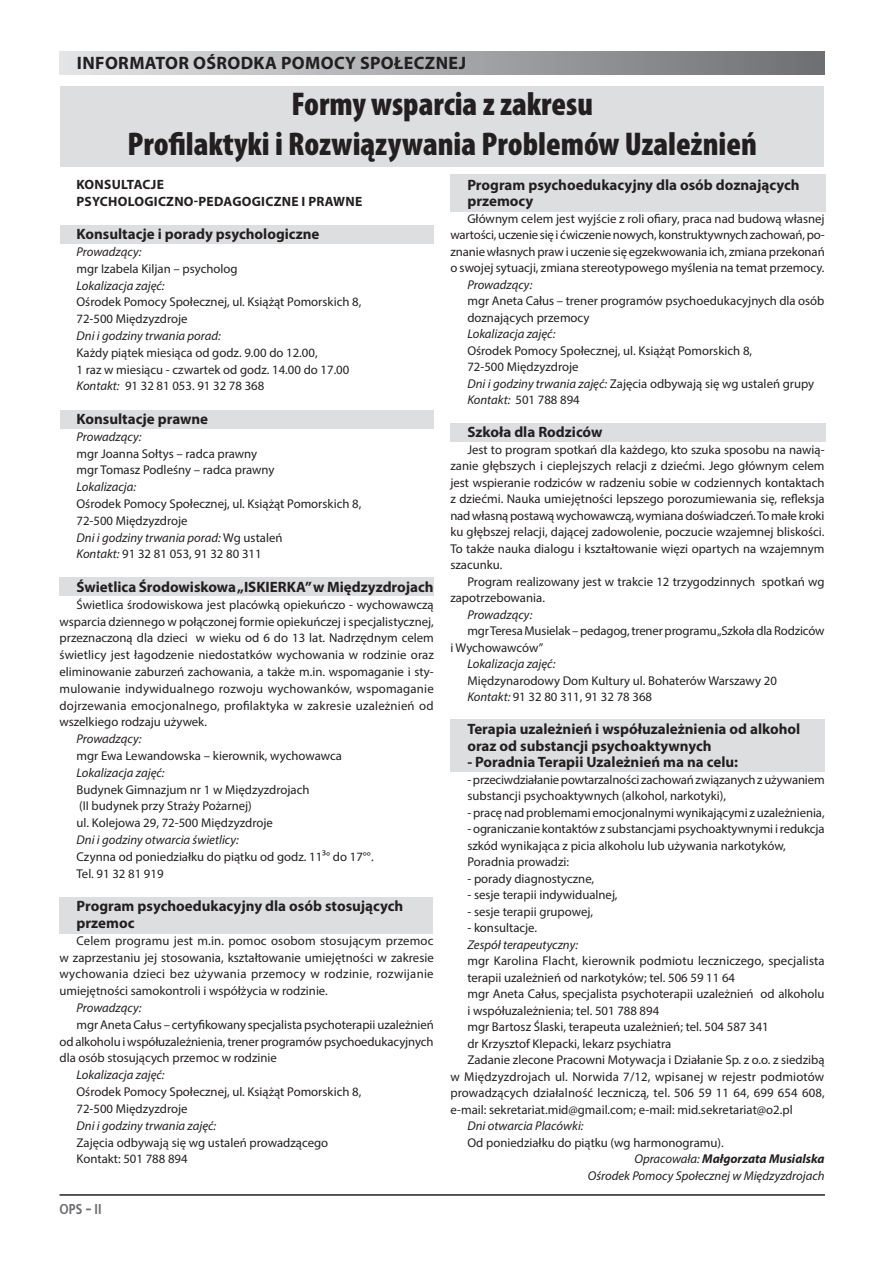
<style>
.page{position:relative;width:893px;height:1263px;background:#fff}
.page>*{position:absolute;margin:0;border:0;box-sizing:border-box;transform-origin:0 0}
.t1{font:900 condensed 33px/39.6px "Myriad Pro";color:#231f20;text-align:center}
.t2{font:700 18px "Myriad Pro";letter-spacing:.02em;color:#231f20}
.t3{font:700 15px/16.5px "Myriad Pro";color:#231f20}
.t4{font:700 14.25px "EFN Bureau";color:#6c6d70}
.t5{font:700 13.5px/16.8px "Myriad Pro";letter-spacing:.02em;color:#231f20}
.t6{font:12.75px/16.8px "Myriad Pro";color:#231f20}
.t7{font:italic 12.75px "Myriad Pro";color:#231f20}
.t8{font:italic 700 12.75px "Myriad Pro";color:#231f20}
.s1{font-style:italic}
.s2{font-weight:400}
</style>
<div class="page">
<hr style="left:60px;top:1194px;width:765px;height:2px;background:#231f20">
<div style="left:450px;top:720px;width:375px;height:52px;background:#dddee0"></div>
<div style="left:450px;top:423px;width:376px;height:18px;background:#dddee0"></div>
<div style="left:450px;top:175px;width:376px;height:37px;background:#dddee0"></div>
<div style="left:59px;top:897px;width:373px;height:36px;background:#dddee0"></div>
<div style="left:59px;top:577px;width:375px;height:18px;background:#dddee0"></div>
<div style="left:60px;top:410px;width:373px;height:18px;background:#dddee0"></div>
<div style="left:60px;top:225px;width:373px;height:18px;background:#dddee0"></div>
<div style="left:60px;top:86px;width:764px;height:81px;background:#dddee0"></div>
<div style="left:60px;top:51px;width:765px;height:23px;background:linear-gradient(to right,#e3e4e6,#6c6e71)"></div>
<h2 class="t2" style="left:77px;top:52px;width:391px">INFORMATOR OŚRODKA POMOCY SPOŁECZNEJ</h2>
<h1 class="t1" style="left:127px;top:85px;width:631px">Formy wsparcia z zakresu<br>Profilaktyki i Rozwiązywania Problemów Uzależnień</h1>
<p class="t5" style="left:77px;top:175px;width:287px">KONSULTACJE<br>PSYCHOLOGICZNO-PEDAGOGICZNE I PRAWNE</p>
<p class="t3" style="left:77px;top:225px;width:244px">Konsultacje i porady psychologiczne</p>
<p class="t7" style="left:77px;top:244px;width:66px">Prowadzący:</p>
<p class="t6" style="left:77px;top:260px;width:163px">mgr Izabela Kiljan – psycholog</p>
<p class="t7" style="left:77px;top:277px;width:90px">Lokalizacja zajęć:</p>
<p class="t6" style="left:77px;top:293px;width:286px">Ośrodek Pomocy Społecznej, ul. Książąt Pomorskich 8,<br>72-500 Międzyzdroje</p>
<p class="t7" style="left:77px;top:328px;width:146px">Dni i godziny trwania porad:</p>
<p class="t6" style="left:77px;top:344px;width:274px">Każdy piątek miesiąca od godz. 9.00 do 12.00,<br>1 raz w miesiącu - czwartek od godz. 14.00 do 17.00<br><span class="s1">Kontakt:</span> 91 32 81 053. 91 32 78 368</p>
<p class="t3" style="left:77px;top:410px;width:133px">Konsultacje prawne</p>
<p class="t7" style="left:77px;top:429px;width:66px">Prowadzący:</p>
<p class="t6" style="left:77px;top:445px;width:199px">mgr Joanna Sołtys – radca prawny mgr Tomasz Podleśny – radca prawny</p>
<p class="t7" style="left:77px;top:479px;width:61px">Lokalizacja:</p>
<p class="t6" style="left:77px;top:495px;width:286px">Ośrodek Pomocy Społecznej, ul. Książąt Pomorskich 8, 72-500 Międzyzdroje<br><span class="s1">Dni i godziny trwania porad:</span> Wg ustaleń<br><span class="s1">Kontakt:</span> 91 32 81 053, 91 32 80 311</p>
<p class="t3" style="left:77px;top:578px;width:359px">Świetlica Środowiskowa „ISKIERKA” w Międzyzdrojach</p>
<p class="t6" style="left:60px;top:596px;width:376px;text-align:justify;text-indent:17px">Świetlica środowiskowa jest placówką opiekuńczo - wychowawczą wsparcia dziennego w połączonej formie opiekuńczej i specjalistycznej, przeznaczoną dla dzieci w wieku od 6 do 13 lat. Nadrzędnym celem świetlicy jest łagodzenie niedostatków wychowania w rodzinie oraz eliminowanie zaburzeń zachowania, a także m.in. wspomaganie i sty&shy;mulowanie indywidualnego rozwoju wychowanków, wspomaganie dojrzewania emocjonalnego, profilaktyka w zakresie uzależnień od wszelkiego rodzaju używek.</p>
<p class="t7" style="left:77px;top:731px;width:66px">Prowadzący:</p>
<p class="t6" style="left:77px;top:747px;width:267px">mgr Ewa Lewandowska – kierownik, wychowawca</p>
<p class="t7" style="left:77px;top:765px;width:90px">Lokalizacja zajęć:</p>
<p class="t6" style="left:77px;top:781px;width:234px">Budynek Gimnazjum nr 1 w Międzyzdrojach (II budynek przy Straży Pożarnej)<br>ul. Kolejowa 29, 72-500 Międzyzdroje</p>
<p class="t7" style="left:77px;top:832px;width:164px">Dni i godziny otwarcia świetlicy:</p>
<p class="t6" style="left:77px;top:848px;width:299px">Czynna od poniedziałku do piątku od godz. 11³° do 17°°.<br>Tel. 91 32 81 919</p>
<p class="t3" style="left:77px;top:897px;width:328px">Program psychoedukacyjny dla osób stosujących przemoc</p>
<p class="t6" style="left:60px;top:932px;width:376px;text-align:justify;text-indent:17px">Celem programu jest m.in. pomoc osobom stosującym przemoc w zaprzestaniu jej stosowania, kształtowanie umiejętności w zakresie wychowania dzieci bez używania przemocy w rodzinie, rozwijanie umiejętności samokontroli i współżycia w rodzinie.</p>
<p class="t7" style="left:77px;top:1000px;width:66px">Prowadzący:</p>
<p class="t6" style="left:60px;top:1016px;width:376px;text-align:justify;text-indent:17px">mgr Aneta Całus – certyfikowany specjalista psychoterapii uzależnień od alkoholu i współuzależnienia, trener programów psychoedukacyjnych dla osób stosujących przemoc w rodzinie</p>
<p class="t7" style="left:77px;top:1067px;width:90px">Lokalizacja zajęć:</p>
<p class="t6" style="left:77px;top:1083px;width:286px">Ośrodek Pomocy Społecznej, ul. Książąt Pomorskich 8,<br>72-500 Międzyzdroje</p>
<p class="t7" style="left:77px;top:1117px;width:141px">Dni i godziny trwania zajęć:</p>
<p class="t6" style="left:77px;top:1133px;width:253px">Zajęcia odbywają się wg ustaleń prowadzącego<br>Kontakt: 501 788 894</p>
<p class="t4" style="left:60px;top:1198px;width:44px">OPS - II</p>
<p class="t3" style="left:467px;top:176px;width:334px">Program psychoedukacyjny dla osób doznających przemocy</p>
<p class="t6" style="left:450px;top:210px;width:376px;text-align:justify;text-indent:17px">Głównym celem jest wyjście z roli ofiary, praca nad budową własnej wartości, uczenie się i ćwiczenie nowych, konstruktywnych zachowań, po&shy;znanie własnych praw i uczenie się egzekwowania ich, zmiana przekonań o swojej sytuacji, zmiana stereotypowego myślenia na temat przemocy.</p>
<p class="t7" style="left:467px;top:277px;width:66px">Prowadzący:</p>
<p class="t6" style="left:467px;top:293px;width:359px">mgr Aneta Całus – trener programów psychoedukacyjnych dla osób doznających przemocy</p>
<p class="t7" style="left:467px;top:326px;width:90px">Lokalizacja zajęć:</p>
<p class="t6" style="left:467px;top:342px;width:348px">Ośrodek Pomocy Społecznej, ul. Książąt Pomorskich 8,<br>72-500 Międzyzdroje<br><span class="s1">Dni i godziny trwania zajęć:</span> Zajęcia odbywają się wg ustaleń grupy <span class="s1">Kontakt:</span> 501 788 894</p>
<p class="t3" style="left:467px;top:424px;width:137px">Szkoła dla Rodziców</p>
<p class="t6" style="left:450px;top:441px;width:376px;text-align:justify;text-indent:17px">Jest to program spotkań dla każdego, kto szuka sposobu na nawią&shy;zanie głębszych i cieplejszych relacji z dziećmi. Jego głównym celem jest wspieranie rodziców w radzeniu sobie w codziennych kontaktach z dziećmi. Nauka umiejętności lepszego porozumiewania się, refleksja nad własną postawą wychowawczą, wymiana doświadczeń. To małe kroki ku głębszej relacji, dającej zadowolenie, poczucie wzajemnej bliskości.<br>To także nauka dialogu i kształtowanie więzi opartych na wzajemnym szacunku.</p>
<p class="t6" style="left:450px;top:573px;width:376px;text-indent:17px">Program realizowany jest w trakcie 12 trzygodzinnych spotkań wg zapotrzebowania.</p>
<p class="t7" style="left:467px;top:607px;width:66px">Prowadzący:</p>
<p class="t6" style="left:450px;top:623px;width:376px;text-indent:17px">mgr Teresa Musielak – pedagog, trener programu „Szkoła dla Rodziców i Wychowawców”</p>
<p class="t7" style="left:467px;top:656px;width:90px">Lokalizacja zajęć:</p>
<p class="t6" style="left:467px;top:672px;width:311px">Międzynarodowy Dom Kultury ul. Bohaterów Warszawy 20<br><span class="s1">Kontakt:</span> 91 32 80 311, 91 32 78 368</p>
<p class="t3" style="left:467px;top:721px;width:334px">Terapia uzależnień i współuzależnienia od alkohol oraz od substancji psychoaktywnych</p>
<p class="t3" style="left:467px;top:754px;width:272px">- Poradnia Terapii Uzależnień ma na celu:</p>
<p class="t6" style="left:467px;top:771px;width:359px">- przeciwdziałanie powtarzalności zachowań związanych z używaniem substancji psychoaktywnych (alkohol, narkotyki),</p>
<p class="t6" style="left:467px;top:804px;width:359px">- pracę nad problemami emocjonalnymi wynikającymi z uzależnienia,</p>
<p class="t6" style="left:467px;top:821px;width:359px">- ograniczanie kontaktów z substancjami psychoaktywnymi i redukcja szkód wynikająca z picia alkoholu lub używania narkotyków,<br>Poradnia prowadzi:</p>
<p class="t6" style="left:467px;top:870px;width:128px">- porady diagnostyczne,</p>
<p class="t6" style="left:467px;top:886px;width:152px">- sesje terapii indywidualnej,</p>
<p class="t6" style="left:467px;top:903px;width:127px">- sesje terapii grupowej,</p>
<p class="t6" style="left:467px;top:919px;width:71px">- konsultacje.</p>
<p class="t7" style="left:467px;top:937px;width:112px">Zespół terapeutyczny:</p>
<p class="t6" style="left:467px;top:952px;width:359px">mgr Karolina Flacht, kierownik podmiotu leczniczego, specjalista</p>
<p class="t6" style="left:467px;top:969px;width:269px">terapii uzależnień od narkotyków; tel. 506 59 11 64</p>
<p class="t6" style="left:467px;top:985px;width:359px">mgr Aneta Całus, specjalista psychoterapii uzależnień od alkoholu</p>
<p class="t6" style="left:467px;top:1002px;width:193px">i współuzależnienia; tel. 501 788 894</p>
<p class="t6" style="left:467px;top:1018px;width:303px">mgr Bartosz Ślaski, terapeuta uzależnień; tel. 504 587 341</p>
<p class="t6" style="left:467px;top:1035px;width:205px">dr Krzysztof Klepacki, lekarz psychiatra</p>
<p class="t6" style="left:467px;top:1051px;width:359px">Zadanie zlecone Pracowni Motywacja i Działanie Sp. z o.o. z siedzibą</p>
<p class="t6" style="left:450px;top:1068px;width:375px">w Międzyzdrojach ul. Norwida 7/12, wpisanej w rejestr podmiotów</p>
<p class="t6" style="left:450px;top:1084px;width:376px">prowadzących działalność leczniczą, tel. 506 59 11 64, 699 654 608,</p>
<p class="t6" style="left:450px;top:1101px;width:344px">e-mail: sekretariat.mid@gmail.com; e-mail: mid.sekretariat@o2.pl</p>
<p class="t7" style="left:467px;top:1118px;width:118px">Dni otwarcia Placówki:</p>
<p class="t6" style="left:467px;top:1134px;width:258px">Od poniedziałku do piątku (wg harmonogramu).</p>
<p class="t8" style="left:634px;top:1151px;width:192px"><span class="s2">Opracowała:</span> Małgorzata Musialska</p>
<p class="t7" style="left:588px;top:1168px;width:238px">Ośrodek Pomocy Społecznej w Międzyzdrojach</p>
</div>
